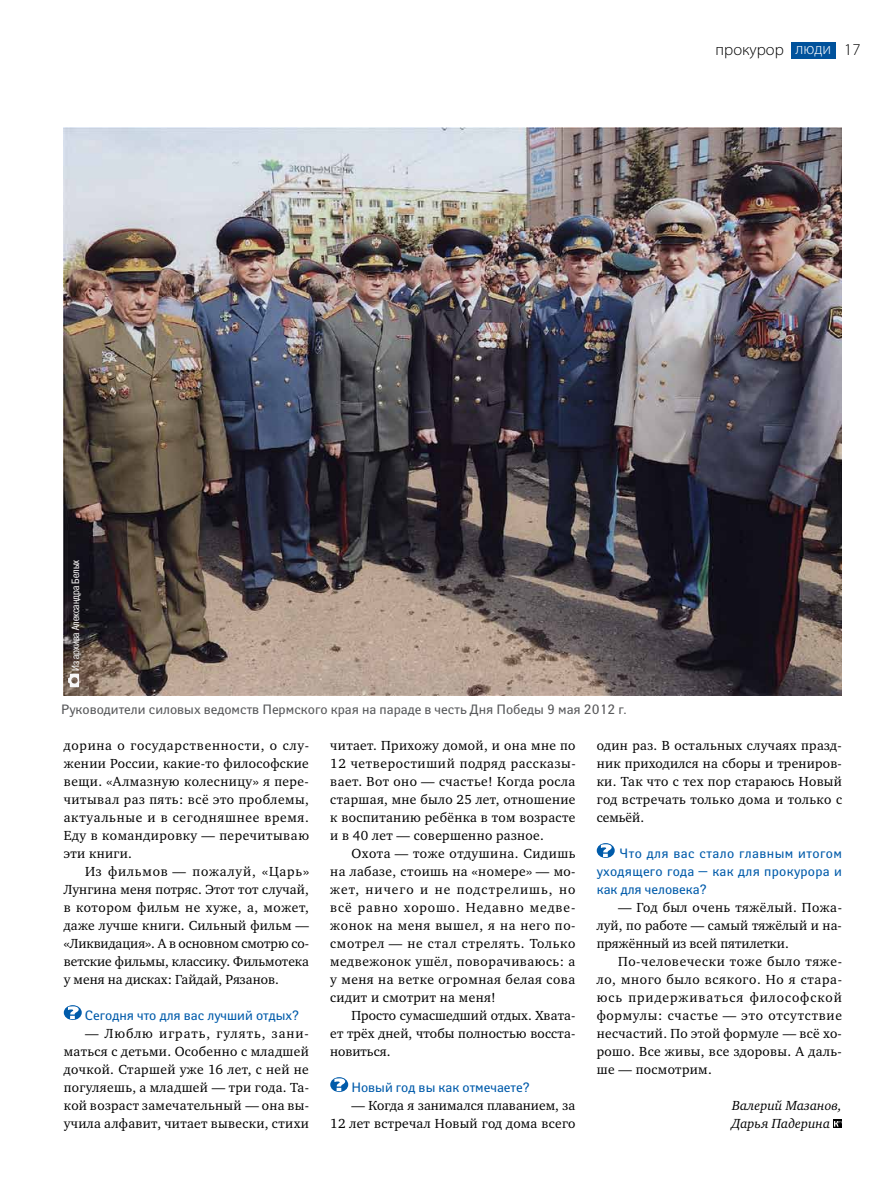
<style>
.page{position:relative;width:893px;height:1191px;background:#fff}
.page>*{position:absolute;margin:0;border:0;box-sizing:border-box;transform-origin:0 0}
.t1{font:300 16.5px "Myriad Pro";color:#000}
.t2{font:13.5px/18px "Charter ITC";letter-spacing:.025em;color:#000;text-align:justify}
.t3{font:13.5px/18px "Yanus";color:#005baa;text-align:justify}
.t4{font:13.5px "Yanus";color:#58595b}
.t5{font:italic 13.5px/18px "Charter ITC";color:#000}
.t6{font:10.5px "Pragmatica Cond C";color:#f0eeee}
.s1{color:#fff}
</style>
<div class="page">
<div style="left:791px;top:42px;width:44px;height:17px;background:#00529c"></div>
<svg style="left:64px;top:1005px;width:18px;height:15px"></svg>
<svg style="left:330px;top:1077px;width:18px;height:15px"></svg>
<svg style="left:597px;top:843px;width:18px;height:15px"></svg>
<svg style="left:833px;top:1119px;width:9px;height:9px"></svg>
<svg style="left:834px;top:1121px;width:7px;height:5px"></svg>
<img style="left:64px;top:128px;width:778px;height:568px">
<svg style="left:68px;top:673px;width:11px;height:14px"></svg>
<p class="t1" style="left:716px;top:40px;width:146px">прокурор <span class="s1">люди</span> 17</p>
<p class="t6" style="left:70px;top:671px;width:113px;rotate:-90deg">Из архива Александра Белых</p>
<p class="t4" style="left:61px;top:701px;width:567px">Руководители силовых ведомств Пермского края на параде в честь Дня Победы 9 мая 2012 г.</p>
<p class="t2" style="left:64px;top:736px;width:247px">дорина о государственности, о слу&shy;жении России, какие-то философские вещи. «Алмазную колесницу» я пере&shy;читывал раз пять: всё это проблемы, актуальные и в сегодняшнее время.<br>Еду в командировку — перечитываю эти книги.</p>
<p class="t2" style="left:64px;top:862px;width:247px;text-indent:21px">Из фильмов — пожалуй, «Царь» Лунгина меня потряс. Этот тот случай, в котором фильм не хуже, а, может, даже лучше книги. Сильный фильм — «Ликвидация». А в основном смотрю со&shy;ветские фильмы, классику. Фильмотека у меня на дисках: Гайдай, Рязанов.</p>
<p class="t3" style="left:85px;top:1006px;width:216px">Сегодня что для вас лучший отдых?</p>
<p class="t2" style="left:64px;top:1024px;width:247px;text-indent:21px">— Люблю играть, гулять, зани&shy;маться с детьми. Особенно с младшей дочкой. Старшей уже 16 лет, с ней не погуляешь, а младшей — три года. Та&shy;кой возраст замечательный — она вы&shy;учила алфавит, читает вывески, стихи</p>
<p class="t2" style="left:330px;top:736px;width:247px">читает. Прихожу домой, и она мне по 12 четверостиший подряд рассказы&shy;вает. Вот оно — счастье! Когда росла старшая, мне было 25 лет, отношение к воспитанию ребёнка в том возрасте и в 40 лет — совершенно разное.</p>
<p class="t2" style="left:330px;top:844px;width:247px;text-indent:21px">Охота — тоже отдушина. Сидишь на лабазе, стоишь на «номере» — мо&shy;жет, ничего и не подстрелишь, но всё равно хорошо. Недавно медве&shy;жонок на меня вышел, я на него по&shy;смотрел — не стал стрелять. Только медвежонок ушёл, поворачиваюсь: а у меня на ветке огромная белая сова сидит и смотрит на меня!</p>
<p class="t2" style="left:330px;top:1006px;width:247px;text-indent:21px">Просто сумасшедший отдых. Хвата&shy;ет трёх дней, чтобы полностью восста&shy;новиться.</p>
<p class="t3" style="left:351px;top:1078px;width:180px">Новый год вы как отмечаете?</p>
<p class="t2" style="left:330px;top:1096px;width:247px;text-align:right">— Когда я занимался плаванием, за<br>12 лет встречал Новый год дома всего</p>
<p class="t2" style="left:597px;top:736px;width:247px">один раз. В остальных случаях празд&shy;ник приходился на сборы и трениров&shy;ки. Так что с тех пор стараюсь Новый год встречать только дома и только с семьёй.</p>
<p class="t3" style="left:597px;top:844px;width:247px;text-indent:23px">Что для вас стало главным итогом уходящего года — как для прокурора и как для человека?</p>
<p class="t2" style="left:597px;top:898px;width:247px;text-indent:21px">— Год был очень тяжёлый. Пожа&shy;луй, по работе — самый тяжёлый и на&shy;пряжённый из всей пятилетки.</p>
<p class="t2" style="left:597px;top:952px;width:247px;text-indent:21px">По-человечески тоже было тяже&shy;ло, много было всякого. Но я стара&shy;юсь придерживаться философской формулы: счастье — это отсутствие несчастий. По этой формуле — всё хо&shy;рошо. Все живы, все здоровы. А даль&shy;ше — посмотрим.</p>
<p class="t5" style="left:731px;top:1096px;width:112px">Валерий Мазанов,<br>Дарья Падерина</p>
</div>
